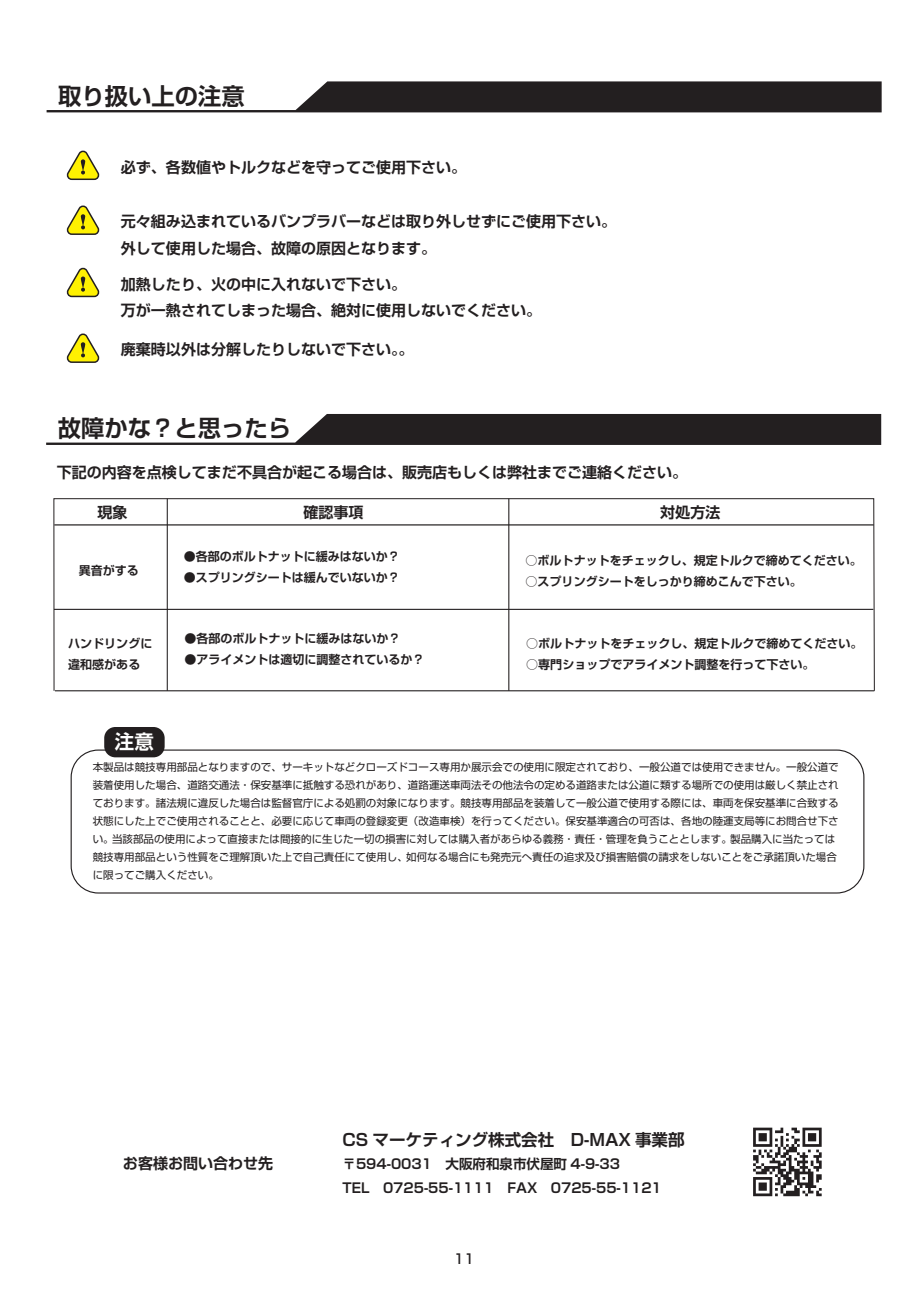
<style>
.page{position:relative;width:919px;height:1289px;background:#fff}
.page>*{position:absolute;margin:0;border:0;box-sizing:border-box;transform-origin:0 0}
.t1{font:700 23.25px "Shin Go Pro De";color:#231f20}
.t2{font:700 19.5px "Shin Go Pro De";color:#fff}
.t3{font:700 16.5px "Shin Go Pro De";color:#231f20}
.t4{font:700 15px/26.2px "Shin Go Pro De";color:#231f20}
.t5{font:700 13.5px/23.7px "Shin Go Pro De";color:#231f20}
.t6{font:500 13.5px "Shin Go Pro";color:#231f20}
.t7{font:700 12px/21px "Shin Go Pro De";color:#231f20}
.t8{font:10.5px/18px "Shin Go Pro";color:#231f20}
</style>
<div class="page">
<svg style="left:46px;top:414px;width:835px;height:31px"></svg>
<svg style="left:753px;top:1127px;width:68px;height:69px"></svg>
<svg style="left:53px;top:498px;width:822px;height:193px"></svg>
<hr style="left:54px;top:524px;width:819px;height:1px;background:#231f20">
<hr style="left:167px;top:498px;width:1px;height:192px;background:#231f20">
<hr style="left:508px;top:498px;width:1px;height:192px;background:#231f20">
<div style="left:71px;top:749px;width:793px;height:144px;border:1px solid #231f20;border-radius:27px"></div>
<div style="left:104px;top:727px;width:61px;height:30px;background:#231f20;border-radius:11px"></div>
<hr style="left:54px;top:609px;width:819px;height:1px;background:#231f20">
<hr style="left:55px;top:690px;width:819px;height:1px;background:#231f20">
<svg style="left:47px;top:81px;width:834px;height:31px"></svg>
<svg style="left:66px;top:150px;width:34px;height:30px"></svg>
<svg style="left:66px;top:205px;width:34px;height:30px"></svg>
<svg style="left:66px;top:267px;width:34px;height:31px"></svg>
<svg style="left:66px;top:333px;width:34px;height:30px"></svg>
<h1 class="t1" style="left:58px;top:77px;width:188px">取り扱い上の注意</h1>
<h3 class="t4" style="left:121px;top:152px;width:361px">必ず、各数値やトルクなどを守ってご使用下さい。　</h3>
<h3 class="t4" style="left:121px;top:207px;width:496px">元々組み込まれているバンプラバーなどは取り外しせずにご使用下さい。外して使用した場合、故障の原因となります。　</h3>
<h3 class="t4" style="left:121px;top:269px;width:436px">加熱したり、火の中に入れないで下さい。<br>万が一熱されてしまった場合、絶対に使用しないでください。　</h3>
<h3 class="t4" style="left:121px;top:335px;width:309px">廃棄時以外は分解したりしないで下さい。。　</h3>
<h1 class="t1" style="left:58px;top:409px;width:235px">故障かな？と思ったら</h1>
<h3 class="t4" style="left:57px;top:457px;width:631px">下記の内容を点検してまだ不具合が起こる場合は、販売店もしくは弊社までご連絡ください。</h3>
<h3 class="t4" style="left:97px;top:497px;width:31px">現象</h3>
<h3 class="t4" style="left:303px;top:497px;width:61px">確認事項</h3>
<h3 class="t4" style="left:660px;top:497px;width:61px">対処方法</h3>
<p class="t7" style="left:79px;top:559px;width:61px">異音がする</p>
<p class="t7" style="left:184px;top:544px;width:218px">●各部のボルトナットに緩みはないか？</p>
<p class="t7" style="left:184px;top:565px;width:218px">●スプリングシートは緩んでいないか？</p>
<p class="t7" style="left:68px;top:631px;width:85px">ハンドリングに違和感がある</p>
<p class="t7" style="left:184px;top:626px;width:218px">●各部のボルトナットに緩みはないか？</p>
<p class="t7" style="left:184px;top:647px;width:242px">●アライメントは適切に調整されているか？</p>
<h2 class="t2" style="left:115px;top:725px;width:40px">注意</h2>
<p class="t7" style="left:525px;top:548px;width:338px">○ボルトナットをチェックし、規定トルクで締めてください。</p>
<p class="t7" style="left:525px;top:569px;width:278px">○スプリングシートをしっかり締めこんで下さい。</p>
<p class="t7" style="left:526px;top:632px;width:337px">○ボルトナットをチェックし、規定トルクで締めてください。</p>
<p class="t7" style="left:526px;top:653px;width:289px">○専門ショップでアライメント調整を行って下さい。</p>
<p class="t8" style="left:93px;top:756px;width:747px">本製品は競技専用部品となりますので、サーキットなどクローズドコース専用か展示会での使用に限定されており、一般公道では使用できません。一般公道で装着使用した場合、道路交通法・保安基準に抵触する恐れがあり、道路運送車両法その他法令の定める道路または公道に類する場所での使用は厳しく禁止されております。諸法規に違反した場合は監督官庁による処罰の対象になります。競技専用部品を装着して一般公道で使用する際には、車両を保安基準に合致する状態にした上でご使用されることと、必要に応じて車両の登録変更（改造車検）を行ってください。保安基準適合の可否は、各地の陸運支局等にお問合せ下さい。当該部品の使用によって直接または間接的に生じた一切の損害に対しては購入者があらゆる義務・責任・管理を負うこととします。製品購入に当たっては競技専用部品という性質をご理解頂いた上で自己責任にて使用し、如何なる場合にも発売元へ責任の追求及び損害賠償の請求をしないことをご承諾頂いた場合に限ってご購入ください。</p>
<h3 class="t4" style="left:123px;top:1148px;width:151px">お客様お問い合わせ先</h3>
<h3 class="t3" style="left:342px;top:1126px;width:343px">CS マーケティング株式会社　D-MAX 事業部</h3>
<p class="t5" style="left:342px;top:1150px;width:321px">〒594-0031　大阪府和泉市伏屋町 4-9-33<br>TEL　0725-55-1111　FAX　0725-55-1121</p>
<p class="t6" style="left:454px;top:1247px;width:22px">11</p>
</div>
